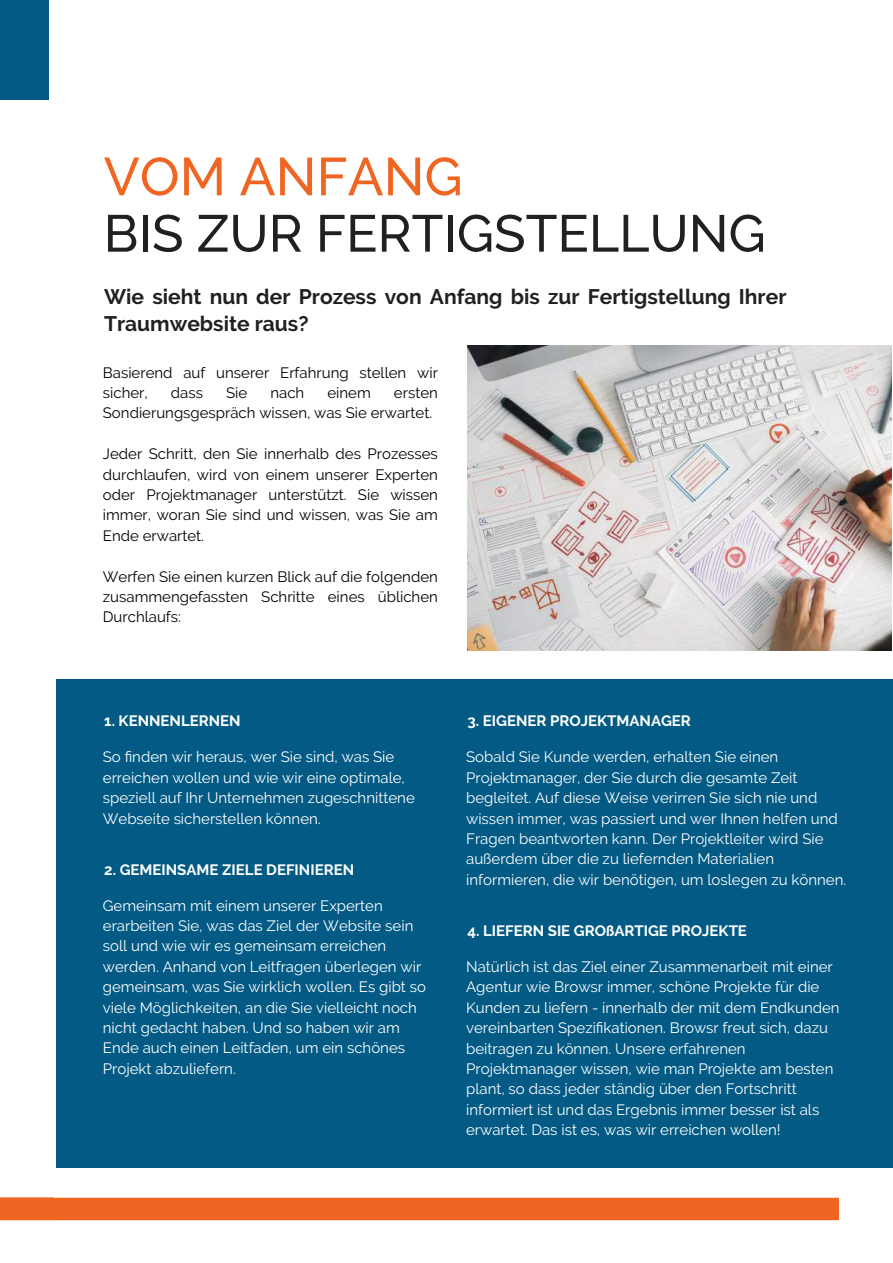
<style>
.page{position:relative;width:893px;height:1263px;background:#fff}
.page>*{position:absolute;margin:0;border:0;box-sizing:border-box;transform-origin:0 0}
.t1{font:500 53.25px "Raleway";color:#f06522}
.t2{font:500 51.9px "Raleway";color:#221f1f}
.t3{font:700 21px/26.4px "Raleway";color:#221f1f}
.t4{font:15px/20.4px "Raleway";color:#fff}
.t5{font:15px/20.4px "Raleway";color:#010102}
.t6{font:700 15px "Raleway";color:#fff}
</style>
<div class="page">
<div style="left:0;top:0;width:49px;height:99px;background:#025a85"></div>
<div style="left:0;top:1198px;width:839px;height:22px;background:#f06522"></div>
<div style="left:0;top:1197px;width:54px;height:23px;background:#f06522"></div>
<div style="left:57px;top:679px;width:836px;height:488px;background:#025a85"></div>
<img style="left:468px;top:346px;width:424px;height:305px">
<h1 class="t1" style="left:104px;top:156px;width:360px">VOM ANFANG</h1>
<h2 class="t2" style="left:104px;top:213px;width:663px">BIS ZUR FERTIGSTELLUNG</h2>
<h3 class="t3" style="left:104px;top:284px;width:684px">Wie sieht nun der Prozess von Anfang bis zur Fertigstellung Ihrer<br>Traumwebsite raus?</h3>
<p class="t5" style="left:103px;top:362px;width:337px">Basierend auf unserer Erfahrung stellen wir sicher,</p>
<p class="t5" style="left:171px;top:383px;width:34px">dass</p>
<p class="t5" style="left:226px;top:383px;width:23px">Sie</p>
<p class="t5" style="left:270px;top:383px;width:35px">nach</p>
<p class="t5" style="left:327px;top:383px;width:45px">einem</p>
<p class="t5" style="left:103px;top:383px;width:337px;text-indent:291px">ersten<br>Sondierungsgespr‰ch wissen, was Sie erwartet.</p>
<p class="t5" style="left:103px;top:444px;width:337px;text-align:justify">Jeder Schritt, den Sie innerhalb des Prozesses durchlaufen, wird von einem unserer Experten oder Projektmanager unterst¸tzt. Sie wissen immer, woran Sie sind und wissen, was Sie am Ende erwartet.</p>
<p class="t5" style="left:103px;top:566px;width:337px;text-align:justify">Werfen Sie einen kurzen Blick auf die folgenden zusammengefassten Schritte eines ¸blichen Durchlaufs:</p>
<p class="t6" style="left:104px;top:712px;width:138px">1. KENNENLERNEN</p>
<p class="t4" style="left:103px;top:747px;width:313px">So finden wir heraus, wer Sie sind, was Sie erreichen wollen und wie wir eine optimale, speziell auf Ihr Unternehmen zugeschnittene Webseite sicherstellen kˆnnen.</p>
<p class="t6" style="left:104px;top:861px;width:251px">2. GEMEINSAME ZIELE DEFINIEREN</p>
<p class="t4" style="left:103px;top:895px;width:325px">Gemeinsam mit einem unserer Experten erarbeiten Sie, was das Ziel der Website sein soll und wie wir es gemeinsam erreichen werden. Anhand von Leitfragen ¸berlegen wir gemeinsam, was Sie wirklich wollen. Es gibt so viele Mˆglichkeiten, an die Sie vielleicht noch nicht gedacht haben. Und so haben wir am Ende auch einen Leitfaden, um ein schˆnes Projekt abzuliefern.</p>
<p class="t6" style="left:468px;top:712px;width:225px">3. EIGENER PROJEKTMANAGER</p>
<p class="t4" style="left:466px;top:747px;width:382px">Sobald Sie Kunde werden, erhalten Sie einen Projektmanager, der Sie durch die gesamte Zeit begleitet. Auf diese Weise verirren Sie sich nie und wissen immer, was passiert und wer Ihnen helfen und Fragen beantworten kann. Der Projektleiter wird Sie auflerdem ¸ber die zu liefernden Materialien informieren, die wir benˆtigen, um loslegen zu kˆnnen.</p>
<p class="t6" style="left:468px;top:922px;width:281px">4. LIEFERN SIE GROßARTIGE PROJEKTE</p>
<p class="t4" style="left:466px;top:956px;width:375px">Nat¸rlich ist das Ziel einer Zusammenarbeit mit einer Agentur wie Browsr immer, schˆne Projekte f¸r die Kunden zu liefern - innerhalb der mit dem Endkunden vereinbarten Spezifikationen. Browsr freut sich, dazu beitragen zu kˆnnen. Unsere erfahrenen Projektmanager wissen, wie man Projekte am besten plant, so dass jeder st‰ndig ¸ber den Fortschritt informiert ist und das Ergebnis immer besser ist als erwartet. Das ist es, was wir erreichen wollen!</p>
</div>
